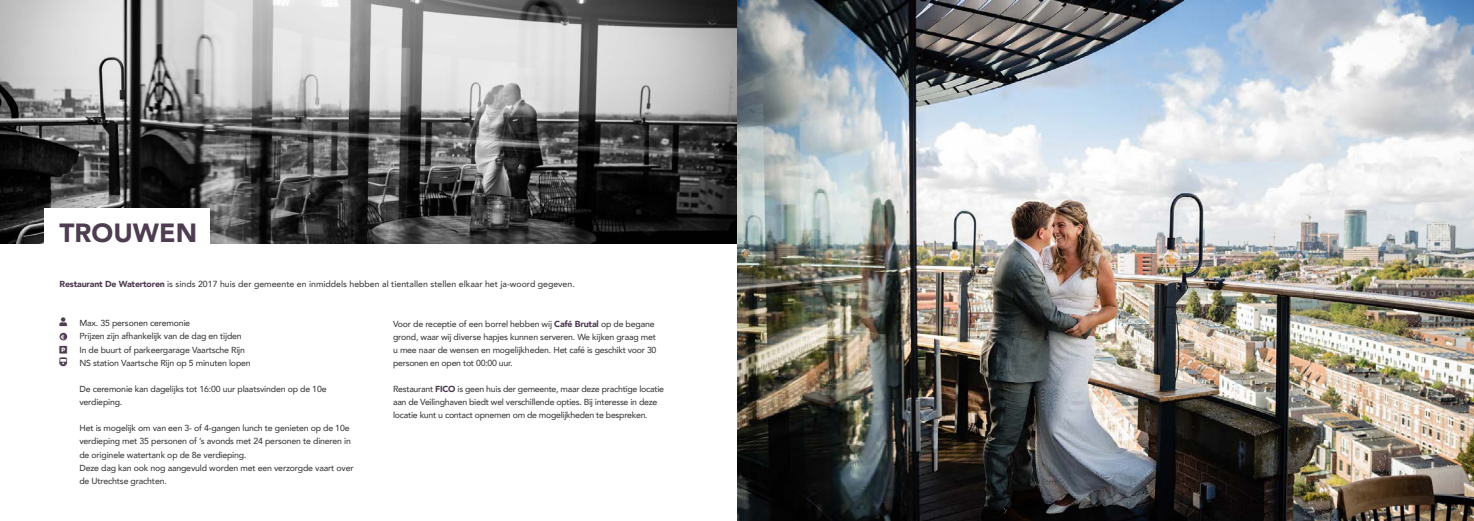
<style>
.page{position:relative;width:1474px;height:521px;background:#fff}
.page>*{position:absolute;margin:0;border:0;box-sizing:border-box;transform-origin:0 0}
.t1{font:900 26.25px "Avenir";color:#4e3c51}
.t2{font:500 8.75px/13.1px "Avenir";letter-spacing:-.02em;color:#403f3e}
.t3{font:500 8.75px "Avenir";color:#403f3e}
.s1{font-weight:900;color:#4e3c51}
</style>
<div class="page">
<img style="left:0;top:0;width:737px;height:243px">
<div style="left:45px;top:208px;width:165px;height:61px;background:#fff"></div>
<div style="left:60px;top:333px;width:7px;height:7px;background:#4e3c51;border-radius:50%"></div>
<img style="left:737px;top:0;width:736px;height:521px">
<h1 class="t1" style="left:60px;top:210px;width:139px">TROUWEN</h1>
<p class="t3" style="left:60px;top:276px;width:517px"><span class="s1">Restaurant De Watertoren</span> is sinds 2017 huis der gemeente en inmiddels hebben al tientallen stellen elkaar het ja-woord gegeven.</p>
<p class="t2" style="left:79px;top:316px;width:173px">Max. 35 personen ceremonie<br>Prijzen zijn afhankelijk van de dag en tijden In de buurt of parkeergarage Vaartsche Rijn NS station Vaartsche Rijn op 5 minuten lopen</p>
<p class="t2" style="left:79px;top:382px;width:249px">De ceremonie kan dagelijks tot 16:00 uur plaatsvinden op de 10e verdieping.</p>
<p class="t2" style="left:79px;top:421px;width:276px">Het is mogelijk om van een 3- of 4-gangen lunch te genieten op de 10e verdieping met 35 personen of ’s avonds met 24 personen te dineren in de originele watertank op de 8e verdieping.<br>Deze dag kan ook nog aangevuld worden met een verzorgde vaart over de Utrechtse grachten.</p>
<p class="t2" style="left:393px;top:316px;width:265px">Voor de receptie of een borrel hebben wij <span class="s1">Café Brutal</span> op de begane grond, waar wij diverse hapjes kunnen serveren. We kijken graag met u mee naar de wensen en mogelijkheden. Het café is geschikt voor 30 personen en open tot 00:00 uur.</p>
<p class="t2" style="left:393px;top:382px;width:272px">Restaurant <span class="s1">FICO</span> is geen huis der gemeente, maar deze prachtige locatie aan de Veilinghaven biedt wel verschillende opties. Bij interesse in deze locatie kunt u contact opnemen om de mogelijkheden te bespreken.</p>
</div>
